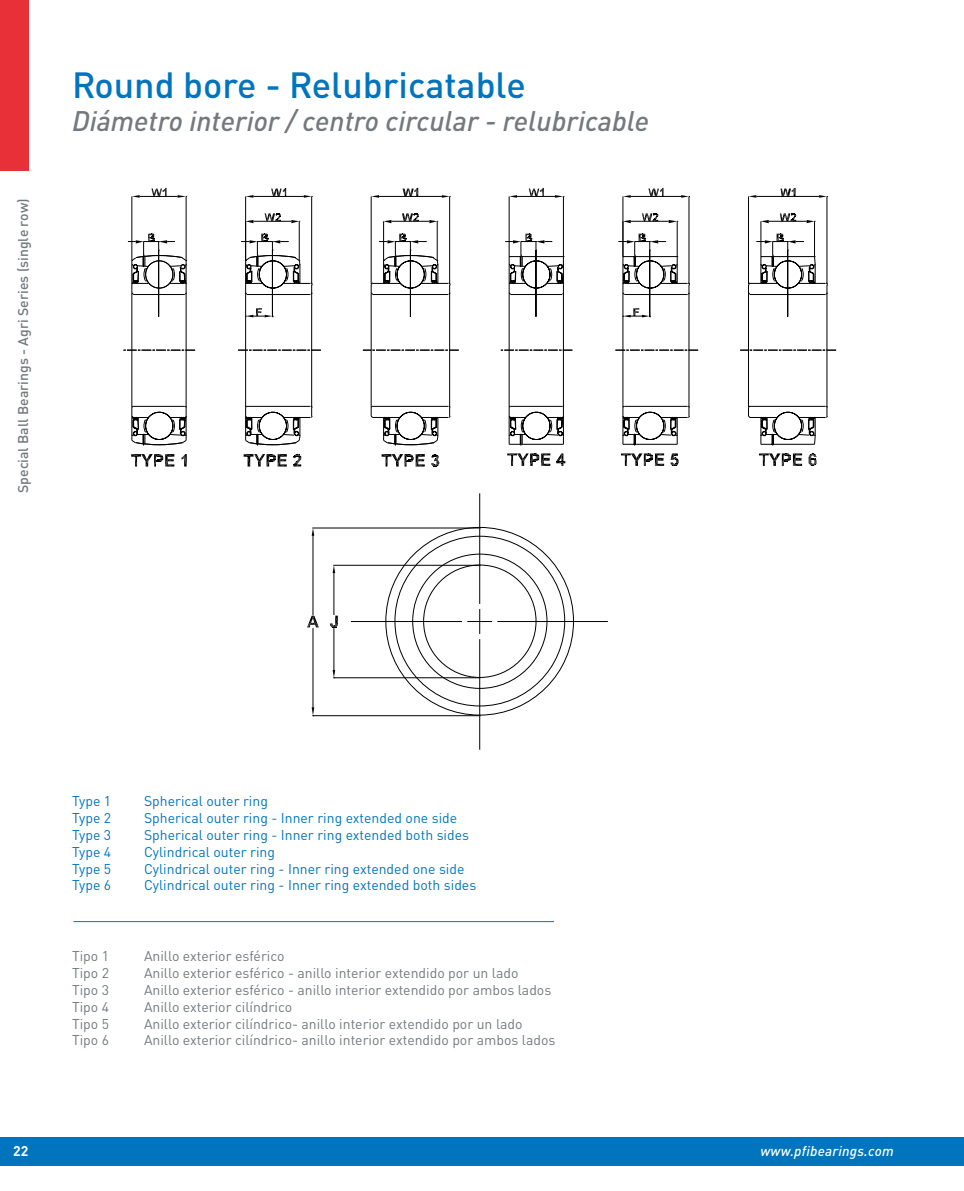
<style>
.page{position:relative;width:964px;height:1191px;background:#fff}
.page>*{position:absolute;margin:0;border:0;box-sizing:border-box;transform-origin:0 0}
.t1{font:500 36px "DIN Pro";color:#0075be}
.t2{font:italic 500 28px "DIN Pro";color:#73797c}
.t3{font:14px "DIN Pro";color:#73797c}
.t4{font:14px "DIN Pro";color:#0075be}
.t5{font:500 14px "DIN Pro";color:#73797c}
.t6{font:italic 500 14px "DIN Pro";letter-spacing:.015em;color:#fff}
.t7{font:700 14px "DIN Pro";color:#fff}
</style>
<div class="page">
<svg style="left:123px;top:187px;width:714px;height:563px"></svg>
<hr style="left:73px;top:921px;width:481px;height:1px;background:#0075be">
<div style="left:0;top:1137px;width:964px;height:28px;background:#0075be"></div>
<div style="left:0;top:0;width:28px;height:170px;background:#e73037"></div>
<p class="t5" style="left:12px;top:493px;width:296px;rotate:-90deg">Special Ball Bearings - Agri Series (single row)</p>
<h1 class="t1" style="left:72px;top:55px;width:455px">Round bore - Relubricatable</h1>
<h2 class="t2" style="left:72px;top:99px;width:579px">Diámetro interior / centro circular - relubricable</h2>
<p class="t4" style="left:72px;top:790px;width:41px">Type 1</p>
<p class="t4" style="left:144px;top:790px;width:125px">Spherical outer ring</p>
<p class="t4" style="left:72px;top:807px;width:41px">Type 2</p>
<p class="t4" style="left:144px;top:807px;width:315px">Spherical outer ring - Inner ring extended one side</p>
<p class="t4" style="left:72px;top:824px;width:41px">Type 3</p>
<p class="t4" style="left:144px;top:824px;width:327px">Spherical outer ring - Inner ring extended both sides</p>
<p class="t4" style="left:72px;top:840px;width:41px">Type 4</p>
<p class="t4" style="left:144px;top:840px;width:133px">Cylindrical outer ring</p>
<p class="t4" style="left:72px;top:857px;width:41px">Type 5</p>
<p class="t4" style="left:144px;top:857px;width:322px">Cylindrical outer ring - Inner ring extended one side</p>
<p class="t4" style="left:72px;top:874px;width:41px">Type 6</p>
<p class="t4" style="left:144px;top:874px;width:334px">Cylindrical outer ring - Inner ring extended both sides</p>
<p class="t3" style="left:72px;top:945px;width:39px">Tipo 1</p>
<p class="t3" style="left:144px;top:945px;width:142px">Anillo exterior esférico</p>
<p class="t3" style="left:72px;top:962px;width:39px">Tipo 2</p>
<p class="t3" style="left:144px;top:962px;width:376px">Anillo exterior esférico - anillo interior extendido por un lado</p>
<p class="t3" style="left:72px;top:979px;width:39px">Tipo 3</p>
<p class="t3" style="left:144px;top:979px;width:409px">Anillo exterior esférico - anillo interior extendido por ambos lados</p>
<p class="t3" style="left:72px;top:995px;width:39px">Tipo 4</p>
<p class="t3" style="left:144px;top:995px;width:150px">Anillo exterior cilíndrico</p>
<p class="t3" style="left:72px;top:1012px;width:39px">Tipo 5</p>
<p class="t3" style="left:144px;top:1012px;width:380px">Anillo exterior cilíndrico- anillo interior extendido por un lado</p>
<p class="t3" style="left:72px;top:1029px;width:39px">Tipo 6</p>
<p class="t3" style="left:144px;top:1029px;width:413px">Anillo exterior cilíndrico- anillo interior extendido por ambos lados</p>
<p class="t7" style="left:13px;top:1138px;width:17px">22</p>
<p class="t6" style="left:760px;top:1139px;width:135px">www.pfibearings.com</p>
</div>
